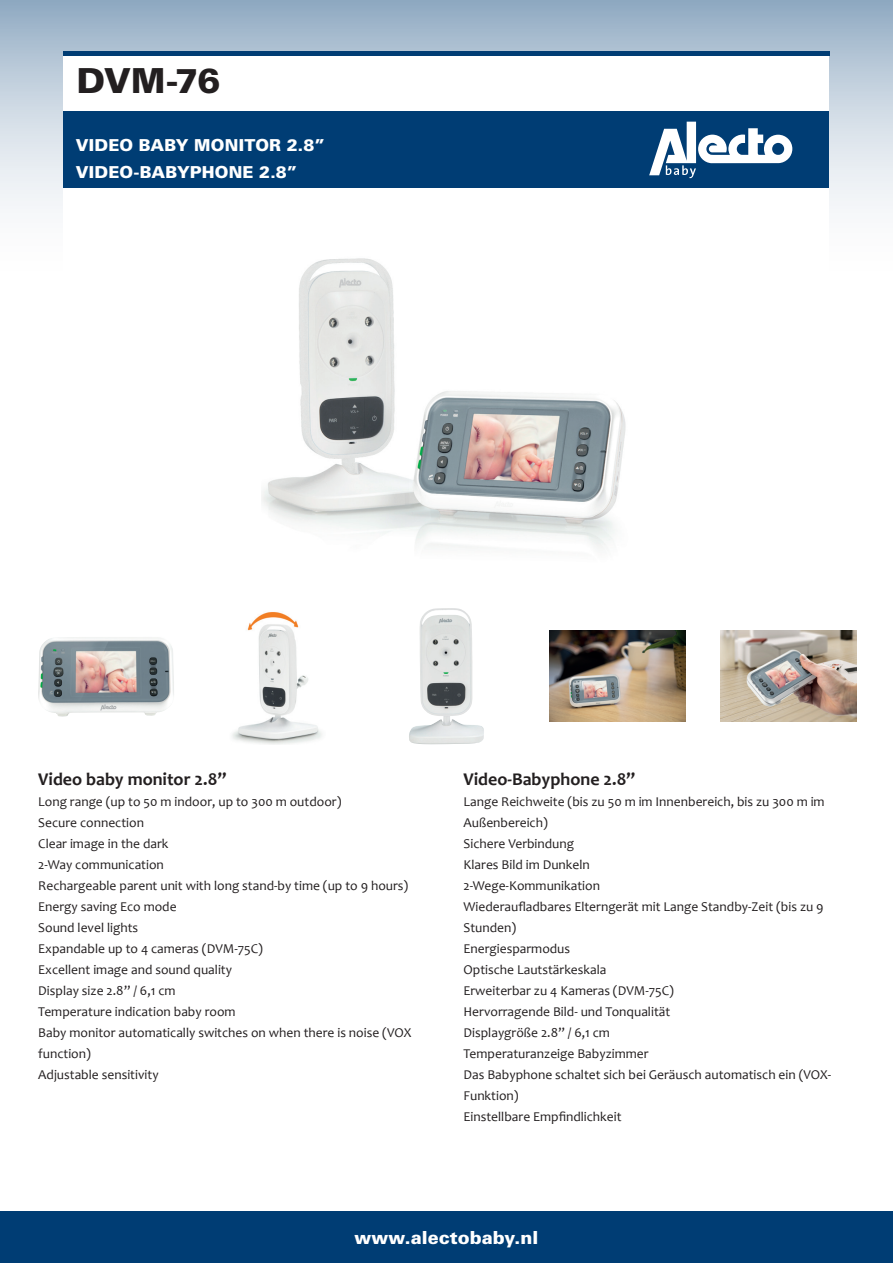
<style>
.page{position:relative;width:893px;height:1263px;background:#fff}
.page>*{position:absolute;margin:0;border:0;box-sizing:border-box;transform-origin:0 0}
.t1{font:900 34.5px "Univers LT Std";color:#231f20}
.t2{font:700 18px "Candara";color:#231f20}
.t3{font:900 18px "Univers LT Std";color:#fff}
.t4{font:900 16.5px/27px "Univers LT Std";letter-spacing:.01em;color:#fff}
.t5{font:13.5px/21px "Candara";color:#231f20}
</style>
<div class="page">
<svg style="left:0;top:0;width:893px;height:209px;background:#afc2d3"></svg>
<div style="left:0;top:1212px;width:893px;height:51px;background:#003d74"></div>
<div style="left:64px;top:51px;width:765px;height:557px;background:#fff"></div>
<div style="left:63px;top:112px;width:766px;height:76px;background:#003d74"></div>
<img style="left:550px;top:631px;width:136px;height:90px">
<img style="left:721px;top:631px;width:136px;height:90px">
<img style="left:409px;top:608px;width:75px;height:136px">
<img style="left:232px;top:612px;width:90px;height:132px">
<img style="left:262px;top:258px;width:364px;height:290px">
<hr style="left:63px;top:51px;width:766px;height:4px;background:#003d74">
<img style="left:38px;top:637px;width:136px;height:79px">
<svg style="left:649px;top:122px;width:143px;height:56px"></svg>
<h1 class="t1" style="left:77px;top:59px;width:145px">DVM-76</h1>
<p class="t4" style="left:76px;top:131px;width:251px">VIDEO BABY MONITOR 2.8”<br>VIDEO-BABYPHONE 2.8”</p>
<h2 class="t2" style="left:38px;top:768px;width:190px">Video baby monitor 2.8”</h2>
<p class="t5" style="left:38px;top:791px;width:375px">Long range (up to 50 m indoor, up to 300 m outdoor)<br>Secure connection<br>Clear image in the dark<br>2-Way communication<br>Rechargeable parent unit with long stand-by time (up to 9 hours)<br>Energy saving Eco mode<br>Sound level lights<br>Expandable up to 4 cameras (DVM-75C)<br>Excellent image and sound quality<br>Display size 2.8” / 6,1 cm<br>Temperature indication baby room<br>Baby monitor automatically switches on when there is noise (VOX function)<br>Adjustable sensitivity</p>
<h2 class="t2" style="left:463px;top:768px;width:173px">Video-Babyphone 2.8”</h2>
<p class="t5" style="left:463px;top:791px;width:369px">Lange Reichweite (bis zu 50 m im Innenbereich, bis zu 300 m im<br>Außenbereich)<br>Sichere Verbindung<br>Klares Bild im Dunkeln<br>2-Wege-Kommunikation<br>Wiederaufladbares Elterngerät mit Lange Standby-Zeit (bis zu 9<br>Stunden)<br>Energiesparmodus<br>Optische Lautstärkeskala<br>Erweiterbar zu 4 Kameras (DVM-75C)<br>Hervorragende Bild- und Tonqualität<br>Displaygröße 2.8” / 6,1 cm<br>Temperaturanzeige Babyzimmer<br>Das Babyphone schaltet sich bei Geräusch automatisch ein (VOX-<br>Funktion)<br>Einstellbare Empfindlichkeit</p>
<h2 class="t3" style="left:355px;top:1226px;width:185px">www.alectobaby.nl</h2>
</div>
